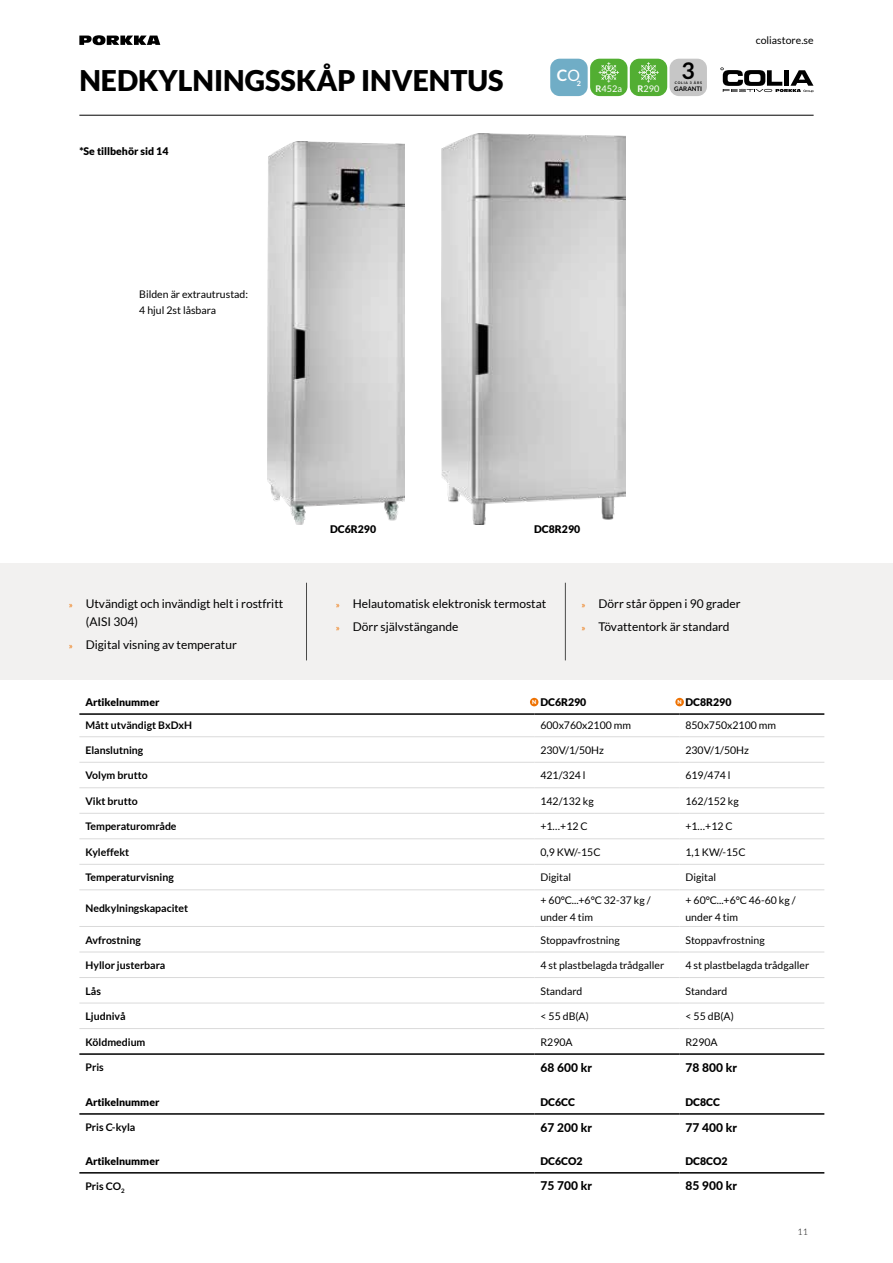
<style>
.page{position:relative;width:893px;height:1263px;background:#fff}
.page>*{position:absolute;margin:0;border:0;box-sizing:border-box;transform-origin:0 0}
.t1{font:900 28.5px "Lato";color:#000}
.t2{font:700 22.95px "Lato";color:#000}
.t3{font:700 15.75px "Lato";color:#fff}
.t4{font:12px/22.2px "Lato";color:#000}
.t5{font:800 12px "Lato";color:#000}
.t6{font:10.5px/16.2px "Lato";color:#000}
.t7{font:700 10.5px "Lato";color:#000}
.t8{font:900 10.5px "Lato";color:#000}
.t9{font:9.15px "Lato";color:#fff}
.t10{font:300 9px "Lato";color:#000}
.t11{font:700 7.2px "Lato";color:#fff}
.t12{font:700 6.3px "Lato";color:#000}
.t13{font:900 5.55px "Lato";color:#fff}
.t14{font:700 3.45px "Lato";letter-spacing:.2em;color:#000}
.s1{font-weight:400}
.s2{font-weight:700}
.s3{font-size:9px;color:#ee7203}
</style>
<div class="page">
<hr style="left:79px;top:115px;width:735px;height:1px;background:#000">
<svg style="left:720px;top:67px;width:94px;height:25px"></svg>
<hr style="left:79px;top:736px;width:455px;height:1px;background:#dadada">
<hr style="left:534px;top:736px;width:145px;height:1px;background:#dadada">
<hr style="left:679px;top:736px;width:145px;height:1px;background:#dadada">
<hr style="left:79px;top:762px;width:455px;height:1px;background:#dadada">
<hr style="left:534px;top:762px;width:145px;height:1px;background:#dadada">
<hr style="left:679px;top:762px;width:145px;height:1px;background:#dadada">
<hr style="left:79px;top:787px;width:455px;height:1px;background:#dadada">
<hr style="left:534px;top:787px;width:145px;height:1px;background:#dadada">
<hr style="left:679px;top:787px;width:145px;height:1px;background:#dadada">
<hr style="left:79px;top:813px;width:455px;height:1px;background:#dadada">
<hr style="left:79px;top:838px;width:455px;height:1px;background:#dadada">
<hr style="left:534px;top:813px;width:145px;height:1px;background:#dadada">
<hr style="left:679px;top:813px;width:145px;height:1px;background:#dadada">
<hr style="left:534px;top:838px;width:145px;height:1px;background:#dadada">
<hr style="left:679px;top:838px;width:145px;height:1px;background:#dadada">
<hr style="left:79px;top:864px;width:455px;height:1px;background:#dadada">
<hr style="left:534px;top:864px;width:145px;height:1px;background:#dadada">
<hr style="left:679px;top:864px;width:145px;height:1px;background:#dadada">
<hr style="left:79px;top:889px;width:455px;height:1px;background:#dadada">
<hr style="left:534px;top:889px;width:145px;height:1px;background:#dadada">
<hr style="left:679px;top:889px;width:145px;height:1px;background:#dadada">
<hr style="left:79px;top:926px;width:455px;height:1px;background:#dadada">
<hr style="left:534px;top:926px;width:145px;height:1px;background:#dadada">
<hr style="left:679px;top:926px;width:145px;height:1px;background:#dadada">
<hr style="left:79px;top:952px;width:455px;height:1px;background:#dadada">
<hr style="left:534px;top:952px;width:145px;height:1px;background:#dadada">
<hr style="left:679px;top:952px;width:145px;height:1px;background:#dadada">
<hr style="left:79px;top:977px;width:455px;height:1px;background:#dadada">
<hr style="left:534px;top:977px;width:145px;height:1px;background:#dadada">
<hr style="left:679px;top:977px;width:145px;height:1px;background:#dadada">
<hr style="left:79px;top:1003px;width:455px;height:1px;background:#dadada">
<hr style="left:534px;top:1003px;width:145px;height:1px;background:#dadada">
<hr style="left:679px;top:1003px;width:145px;height:1px;background:#dadada">
<hr style="left:79px;top:1028px;width:455px;height:1px;background:#dadada">
<hr style="left:534px;top:1028px;width:145px;height:1px;background:#dadada">
<hr style="left:679px;top:1028px;width:145px;height:1px;background:#dadada">
<hr style="left:79px;top:713px;width:455px;height:2px;background:#000">
<hr style="left:534px;top:713px;width:145px;height:2px;background:#000">
<hr style="left:679px;top:713px;width:145px;height:2px;background:#000">
<hr style="left:79px;top:1053px;width:455px;height:2px;background:#000">
<hr style="left:534px;top:1053px;width:145px;height:2px;background:#000">
<hr style="left:679px;top:1053px;width:145px;height:2px;background:#000">
<hr style="left:79px;top:1172px;width:455px;height:1px;background:#000">
<hr style="left:534px;top:1172px;width:145px;height:1px;background:#000">
<hr style="left:679px;top:1172px;width:145px;height:1px;background:#000">
<hr style="left:79px;top:1113px;width:455px;height:2px;background:#000">
<hr style="left:534px;top:1113px;width:145px;height:2px;background:#000">
<hr style="left:679px;top:1113px;width:145px;height:2px;background:#000">
<svg style="left:79px;top:35px;width:81px;height:10px"></svg>
<div style="left:0;top:563px;width:893px;height:117px;background:#f2f1f0"></div>
<hr style="left:306px;top:583px;width:1px;height:77px;background:#4a4a49">
<hr style="left:565px;top:583px;width:1px;height:77px;background:#4a4a49">
<img style="left:441px;top:133px;width:185px;height:391px">
<img style="left:267px;top:142px;width:138px;height:382px">
<div style="left:590px;top:59px;width:37px;height:37px;background:#52ae32;border-radius:10px"></div>
<svg style="left:598px;top:62px;width:21px;height:21px"></svg>
<div style="left:630px;top:59px;width:37px;height:37px;background:#52ae32;border-radius:10px"></div>
<svg style="left:638px;top:62px;width:21px;height:21px"></svg>
<div style="left:669px;top:59px;width:38px;height:37px;background:#c6c6c6;border-radius:10px"></div>
<div style="left:550px;top:59px;width:38px;height:37px;background:#70adc6;border-radius:10px"></div>
<div style="left:530px;top:698px;width:8px;height:8px;background:#ee7203;border-radius:50%"></div>
<div style="left:675px;top:698px;width:9px;height:8px;background:#ee7203;border-radius:50%"></div>
<h1 class="t1" style="left:79px;top:64px;width:426px">NEDKYLNINGSSKÅP INVENTUS</h1>
<p class="t8" style="left:79px;top:145px;width:91px">*Se tillbehör sid 14</p>
<p class="t6" style="left:139px;top:286px;width:110px">Bilden är extrautrustad:<br>4 hjul 2st låsbara</p>
<h3 class="t3" style="left:557px;top:66px;width:25px">C<span class="s1">O</span></h3>
<p class="t11" style="left:577px;top:79px;width:6px">2</p>
<h2 class="t2" style="left:682px;top:57px;width:15px">3</h2>
<p class="t14" style="left:675px;top:81px;width:28px">COLIA 3 ÅRS</p>
<p class="t9" style="left:596px;top:84px;width:28px"><span class="s2">R</span>452a</p>
<p class="t9" style="left:638px;top:84px;width:23px"><span class="s2">R</span>290</p>
<p class="t12" style="left:674px;top:85px;width:29px">GARANTI</p>
<p class="t6" style="left:756px;top:32px;width:59px">coliastore.se</p>
<p class="t4" style="left:86px;top:595px;width:199px;line-height:18px;text-indent:-17px"><span class="s3">»</span> Utvändigt och invändigt helt i rostfritt (AISI 304)</p>
<p class="t4" style="left:69px;top:633px;width:170px"><span class="s3">»</span> Digital visning av temperatur</p>
<p class="t8" style="left:330px;top:523px;width:48px">DC6R290</p>
<p class="t8" style="left:534px;top:523px;width:48px">DC8R290</p>
<p class="t4" style="left:336px;top:593px;width:212px"><span class="s3">»</span> Helautomatisk elektronisk termostat <span class="s3">»</span> Dörr självstängande</p>
<p class="t4" style="left:582px;top:593px;width:161px"><span class="s3">»</span> Dörr står öppen i 90 grader <span class="s3">»</span> Tövattentork är standard</p>
<p class="t8" style="left:85px;top:696px;width:76px">Artikelnummer</p>
<p class="t8" style="left:540px;top:696px;width:48px">DC6R290</p>
<p class="t8" style="left:685px;top:696px;width:48px">DC8R290</p>
<p class="t7" style="left:85px;top:719px;width:108px">Mått utvändigt BxDxH</p>
<p class="t6" style="left:540px;top:716px;width:92px">600x760x2100 mm</p>
<p class="t6" style="left:685px;top:716px;width:92px">850x750x2100 mm</p>
<p class="t7" style="left:85px;top:744px;width:59px">Elanslutning</p>
<p class="t6" style="left:540px;top:742px;width:65px">230V/1/50Hz</p>
<p class="t6" style="left:685px;top:742px;width:65px">230V/1/50Hz</p>
<p class="t7" style="left:85px;top:769px;width:64px">Volym brutto</p>
<p class="t6" style="left:540px;top:767px;width:47px">421/324 l</p>
<p class="t6" style="left:685px;top:767px;width:47px">619/474 l</p>
<p class="t7" style="left:85px;top:795px;width:54px">Vikt brutto</p>
<p class="t6" style="left:540px;top:793px;width:55px">142/132 kg</p>
<p class="t6" style="left:685px;top:793px;width:55px">162/152 kg</p>
<p class="t7" style="left:85px;top:820px;width:93px">Temperaturområde</p>
<p class="t6" style="left:540px;top:818px;width:49px">+1…+12 C</p>
<p class="t6" style="left:685px;top:818px;width:49px">+1…+12 C</p>
<p class="t7" style="left:85px;top:846px;width:45px">Kyleffekt</p>
<p class="t6" style="left:540px;top:844px;width:62px">0,9 KW/-15C</p>
<p class="t6" style="left:685px;top:844px;width:62px">1,1 KW/-15C</p>
<p class="t7" style="left:85px;top:871px;width:90px">Temperaturvisning</p>
<p class="t6" style="left:540px;top:869px;width:32px">Digital</p>
<p class="t6" style="left:685px;top:869px;width:32px">Digital</p>
<p class="t7" style="left:85px;top:902px;width:104px">Nedkylningskapacitet</p>
<p class="t6" style="left:540px;top:892px;width:112px">+ 60°C...+6°C 32-37 kg / under 4 tim</p>
<p class="t6" style="left:685px;top:892px;width:112px">+ 60°C...+6°C 46-60 kg / under 4 tim</p>
<p class="t7" style="left:85px;top:934px;width:57px">Avfrostning</p>
<p class="t6" style="left:540px;top:931px;width:81px">Stoppavfrostning</p>
<p class="t6" style="left:685px;top:931px;width:81px">Stoppavfrostning</p>
<p class="t7" style="left:85px;top:959px;width:81px">Hyllor justerbara</p>
<p class="t6" style="left:540px;top:957px;width:125px">4 st plastbelagda trådgaller</p>
<p class="t6" style="left:685px;top:957px;width:125px">4 st plastbelagda trådgaller</p>
<p class="t7" style="left:85px;top:985px;width:17px">Lås</p>
<p class="t6" style="left:540px;top:982px;width:43px">Standard</p>
<p class="t6" style="left:685px;top:982px;width:43px">Standard</p>
<p class="t7" style="left:85px;top:1010px;width:42px">Ljudnivå</p>
<p class="t6" style="left:540px;top:1008px;width:50px">&lt; 55 dB(A)</p>
<p class="t6" style="left:685px;top:1008px;width:50px">&lt; 55 dB(A)</p>
<p class="t7" style="left:86px;top:1036px;width:61px">Köldmedium</p>
<p class="t6" style="left:540px;top:1033px;width:34px">R290A</p>
<p class="t6" style="left:685px;top:1033px;width:34px">R290A</p>
<p class="t7" style="left:86px;top:1061px;width:20px">Pris</p>
<p class="t5" style="left:540px;top:1058px;width:53px">68 600 kr</p>
<p class="t5" style="left:685px;top:1058px;width:53px">78 800 kr</p>
<p class="t13" style="left:532px;top:699px;width:6px">N</p>
<p class="t13" style="left:677px;top:699px;width:6px">N</p>
<p class="t8" style="left:85px;top:1096px;width:76px">Artikelnummer</p>
<p class="t8" style="left:540px;top:1096px;width:36px">DC6CC</p>
<p class="t8" style="left:685px;top:1096px;width:36px">DC8CC</p>
<p class="t7" style="left:85px;top:1121px;width:52px">Pris C-kyla</p>
<p class="t5" style="left:540px;top:1118px;width:53px">67 200 kr</p>
<p class="t5" style="left:685px;top:1118px;width:53px">77 400 kr</p>
<p class="t8" style="left:85px;top:1154px;width:76px">Artikelnummer</p>
<p class="t8" style="left:540px;top:1154px;width:44px">DC6CO2</p>
<p class="t8" style="left:685px;top:1154px;width:44px">DC8CO2</p>
<p class="t7" style="left:85px;top:1180px;width:41px">Pris CO<sub>2</sub></p>
<p class="t5" style="left:540px;top:1177px;width:53px">75 700 kr</p>
<p class="t5" style="left:685px;top:1177px;width:53px">85 900 kr</p>
<p class="t10" style="left:797px;top:1227px;width:12px">11</p>
</div>
